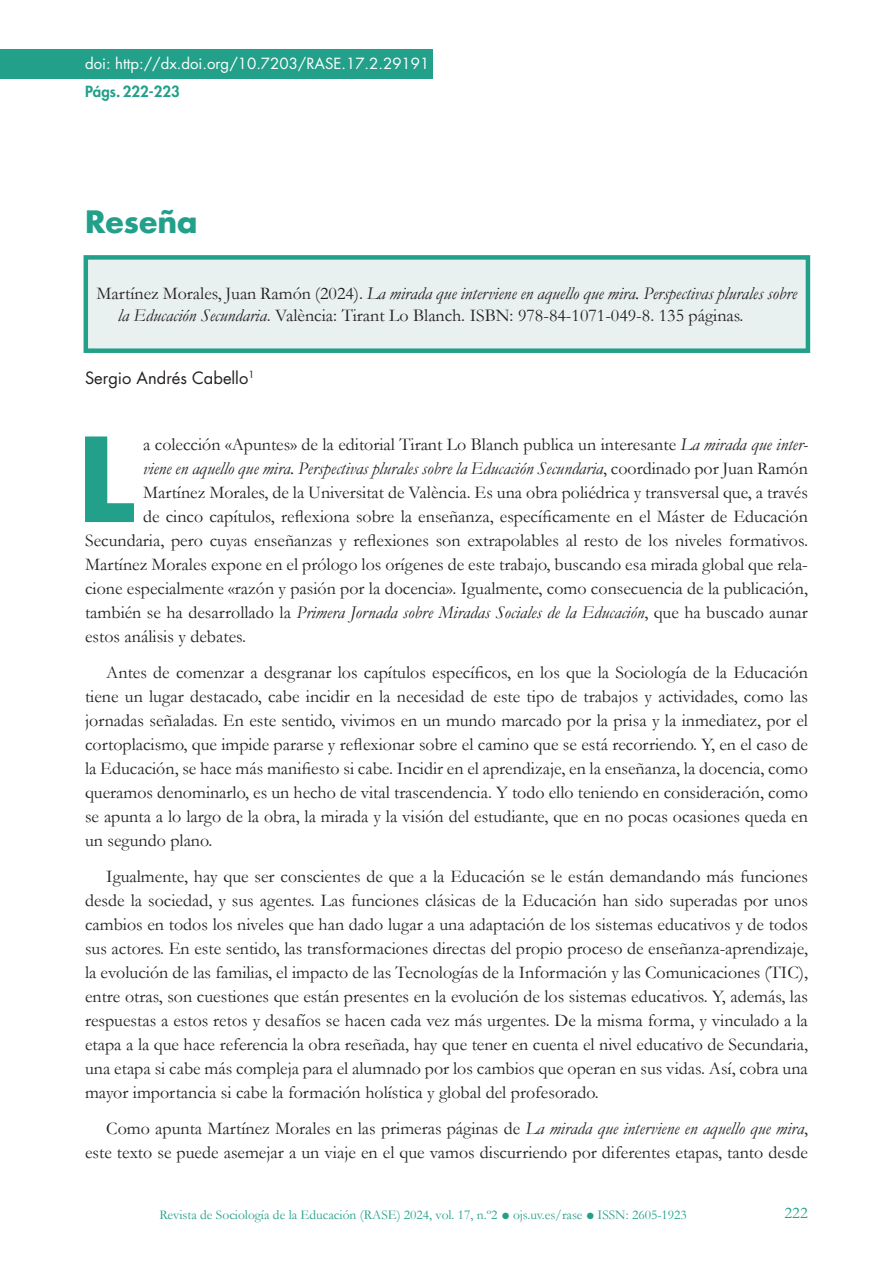
<style>
.page{position:relative;width:893px;height:1263px;background:#fff}
.page>*{position:absolute;margin:0;border:0;box-sizing:border-box;transform-origin:0 0}
.TXT_GENERAL{font:700 113.55px "Futura Std";color:#22a08a}
.SECCIÓN{font:700 30px "Futura Std";color:#22a08a}
.TXT_GENERAL-2{font:18px/24px "Garamond";color:#231f20;text-align:justify}
.TXT_GENERAL-3{font:italic 18px "Garamond";color:#231f20}
.TXT_REFERENCIAS_BIBLIOGRÁFICAS{font:18px/21.6px "Garamond";color:#231f20}
.FIRMA{font:16.5px "Futura Std";color:#231f20}
.t1{font:16.5px "Garamond";color:#22a08a}
.FIRMA-2{font:15px "Futura Std";color:#fff}
.FIRMA-3{font:800 15px "Futura Std";color:#22a08a}
.t2{font:13.5px "Garamond";color:#22a08a}
.s1{font-style:italic}
.s2{font-style:normal}
</style>
<div class="page">
<div style="left:86px;top:257px;width:722px;height:94px;background:#e8f1ef"></div>
<div style="left:84px;top:255px;width:726px;height:98px;border:4px solid #22a08a"></div>
<div style="left:0;top:49px;width:432px;height:30px;background:#22a08a"></div>
<p class="FIRMA-2" style="left:85px;top:54px;width:346px">doi: http://dx.doi.org/10.7203/RASE.17.2.29191</p>
<p class="FIRMA-3" style="left:85px;top:82px;width:96px">Págs. 222-223</p>
<p class="SECCIÓN" style="left:85px;top:202px;width:114px">Reseña</p>
<p class="TXT_REFERENCIAS_BIBLIOGRÁFICAS" style="left:118px;top:282px;width:681px;text-indent:-21px">Martínez Morales, Juan Ramón (2024). <span class="s1">La mirada que interviene en aquello que mira. Perspectivas plurales sobre la Educación Secundaria</span>. València: Tirant Lo Blanch. ISBN: 978-84-1071-049-8. 135 páginas.</p>
<p class="FIRMA" style="left:85px;top:367px;width:171px">Sergio Andrés Cabello<sup>1</sup></p>
<p class="TXT_GENERAL" style="left:78px;top:404px;width:58px">L</p>
<p class="TXT_GENERAL-2" style="left:143px;top:432px;width:667px">a colección «Apuntes» de la editorial Tirant Lo Blanch publica un interesante <span class="s1">La mirada que inter-</span></p>
<p class="TXT_GENERAL-3" style="left:143px;top:458px;width:666px">viene en aquello que mira. Perspectivas plurales sobre la Educación Secundaria<span class="s2">, coordinado por Juan Ramón</span></p>
<p class="TXT_GENERAL-2" style="left:143px;top:480px;width:666px">Martínez Morales, de la Universitat de València. Es una obra poliédrica y transversal que, a través</p>
<p class="TXT_GENERAL-2" style="left:143px;top:504px;width:666px">de cinco capítulos, reflexiona sobre la enseñanza, específicamente en el Máster de Educación</p>
<p class="TXT_GENERAL-2" style="left:85px;top:528px;width:724px">Secundaria, pero cuyas enseñanzas y reflexiones son extrapolables al resto de los niveles formativos.</p>
<p class="TXT_GENERAL-2" style="left:85px;top:552px;width:724px">Martínez Morales expone en el prólogo los orígenes de este trabajo, buscando esa mirada global que rela-</p>
<p class="TXT_GENERAL-2" style="left:85px;top:576px;width:724px">cione especialmente «razón y pasión por la docencia». Igualmente, como consecuencia de la publicación,</p>
<p class="TXT_GENERAL-3" style="left:85px;top:602px;width:724px"><span class="s2">también se ha desarrollado la</span> Primera Jornada sobre Miradas Sociales de la Educación<span class="s2">, que ha buscado aunar</span></p>
<p class="TXT_GENERAL-2" style="left:85px;top:624px;width:162px">estos análisis y debates.</p>
<p class="TXT_GENERAL-2" style="left:85px;top:660px;width:724px;text-indent:21px">Antes de comenzar a desgranar los capítulos específicos, en los que la Sociología de la Educación tiene un lugar destacado, cabe incidir en la necesidad de este tipo de trabajos y actividades, como las jornadas señaladas. En este sentido, vivimos en un mundo marcado por la prisa y la inmediatez, por el cortoplacismo, que impide pararse y reflexionar sobre el camino que se está recorriendo. Y, en el caso de la Educación, se hace más manifiesto si cabe. Incidir en el aprendizaje, en la enseñanza, la docencia, como queramos denominarlo, es un hecho de vital trascendencia. Y todo ello teniendo en consideración, como se apunta a lo largo de la obra, la mirada y la visión del estudiante, que en no pocas ocasiones queda en un segundo plano.</p>
<p class="TXT_GENERAL-2" style="left:85px;top:864px;width:724px;text-indent:21px">Igualmente, hay que ser conscientes de que a la Educación se le están demandando más funciones desde la sociedad, y sus agentes. Las funciones clásicas de la Educación han sido superadas por unos cambios en todos los niveles que han dado lugar a una adaptación de los sistemas educativos y de todos sus actores. En este sentido, las transformaciones directas del propio proceso de enseñanza-aprendizaje, la evolución de las familias, el impacto de las Tecnologías de la Información y las Comunicaciones (TIC), entre otras, son cuestiones que están presentes en la evolución de los sistemas educativos. Y, además, las respuestas a estos retos y desafíos se hacen cada vez más urgentes. De la misma forma, y vinculado a la etapa a la que hace referencia la obra reseñada, hay que tener en cuenta el nivel educativo de Secundaria, una etapa si cabe más compleja para el alumnado por los cambios que operan en sus vidas. Así, cobra una mayor importancia si cabe la formación holística y global del profesorado.</p>
<p class="TXT_GENERAL-2" style="left:85px;top:1116px;width:724px;text-align:right">Como apunta Martínez Morales en las primeras páginas de <span class="s1">La mirada que interviene en aquello que mira</span>, este texto se puede asemejar a un viaje en el que vamos discurriendo por diferentes etapas, tanto desde</p>
<p class="t2" style="left:159px;top:1207px;width:529px">Revista de Sociología de la Educación (RASE) 2024, vol. 17, n.º2 ● ojs.uv.es/rase ● ISSN: 2605-1923</p>
<p class="t1" style="left:784px;top:1203px;width:25px">222</p>
</div>
